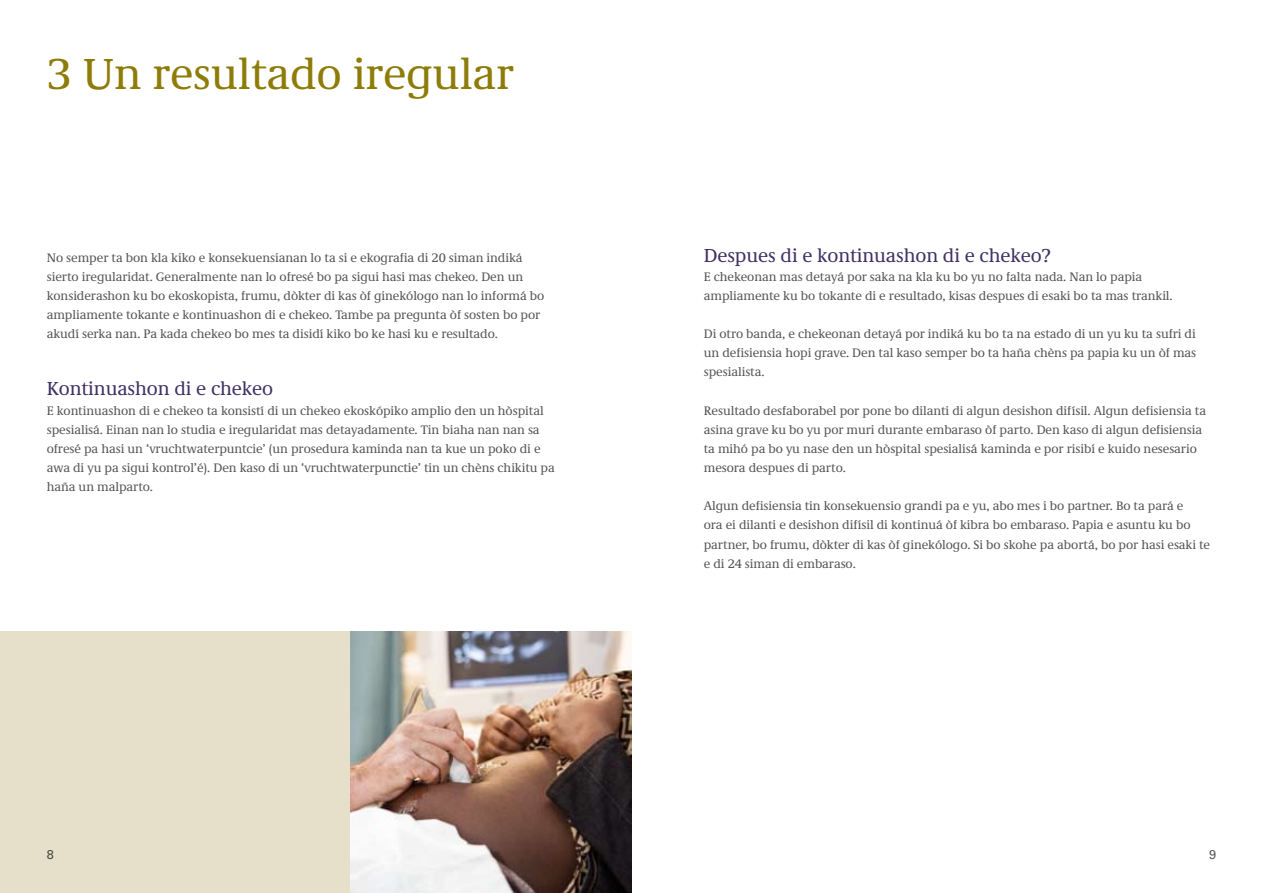
<style>
.page{position:relative;width:1263px;height:893px;background:#fff}
.page>*{position:absolute;margin:0;border:0;box-sizing:border-box;transform-origin:0 0}
.t1{font:45px "RIVM Demos";letter-spacing:-.005em;color:#8e7c08}
.t2{font:19.5px "RIVM Demos";letter-spacing:-.005em;color:#3f3264}
.t3{font:12.75px/19.2px "RIVM Demos";letter-spacing:-.005em;color:#575656}
.t4{font:12.75px "Univers LT Std";color:#575656}
</style>
<div class="page">
<div style="left:0;top:631px;width:351px;height:262px;background:#e6e0cb"></div>
<img style="left:351px;top:631px;width:280px;height:262px">
<h1 class="t1" style="left:47px;top:47px;width:469px">3 Un resultado iregular</h1>
<p class="t3" style="left:47px;top:247px;width:499px">No semper ta bon kla kiko e konsekuensianan lo ta si e ekografia di 20 siman indiká sierto iregularidat. Generalmente nan lo ofresé bo pa sigui hasi mas chekeo. Den un konsiderashon ku bo ekoskopista, frumu, dòkter di kas òf ginekólogo nan lo informá bo ampliamente tokante e kontinuashon di e chekeo. Tambe pa pregunta òf sosten bo por akudí serka nan. Pa kada chekeo bo mes ta disidí kiko bo ke hasi ku e resultado.</p>
<h2 class="t2" style="left:47px;top:377px;width:228px">Kontinuashon di e chekeo</h2>
<p class="t3" style="left:47px;top:401px;width:510px">E kontinuashon di e chekeo ta konsistí di un chekeo ekoskópiko amplio den un hòspital spesialisá. Einan nan lo studia e iregularidat mas detayadamente. Tin biaha nan nan sa ofresé pa hasi un ‘vruchtwaterpuntcie’ (un prosedura kaminda nan ta kue un poko di e awa di yu pa sigui kontrol’é). Den kaso di un ‘vruchtwaterpunctie’ tin un chèns chikitu pa haña un malparto.</p>
<h2 class="t2" style="left:704px;top:243px;width:349px">Despues di e kontinuashon di e chekeo?</h2>
<p class="t3" style="left:704px;top:267px;width:470px">E chekeonan mas detayá por saka na kla ku bo yu no falta nada. Nan lo papia ampliamente ku bo tokante di e resultado, kisas despues di esaki bo ta mas trankil.</p>
<p class="t3" style="left:704px;top:324px;width:494px;text-align:justify">Di otro banda, e chekeonan detayá por indiká ku bo ta na estado di un yu ku ta sufri di un defisiensia hopi grave. Den tal kaso semper bo ta haña chèns pa papia ku un òf mas spesialista.</p>
<p class="t3" style="left:704px;top:401px;width:504px">Resultado desfaborabel por pone bo dilanti di algun desishon difísil. Algun defisiensia ta asina grave ku bo yu por muri durante embaraso òf parto. Den kaso di algun defisiensia ta mihó pa bo yu nase den un hòspital spesialisá kaminda e por risibí e kuido nesesario mesora despues di parto.</p>
<p class="t3" style="left:704px;top:496px;width:508px">Algun defisiensia tin konsekuensio grandi pa e yu, abo mes i bo partner. Bo ta pará e<br>ora ei dilanti e desishon difísil di kontinuá òf kibra bo embaraso. Papia e asuntu ku bo partner, bo frumu, dòkter di kas òf ginekólogo. Si bo skohe pa abortá, bo por hasi esaki te e di 24 siman di embaraso.</p>
<p class="t4" style="left:47px;top:847px;width:9px">8</p>
<p class="t4" style="left:1209px;top:847px;width:9px">9</p>
</div>
